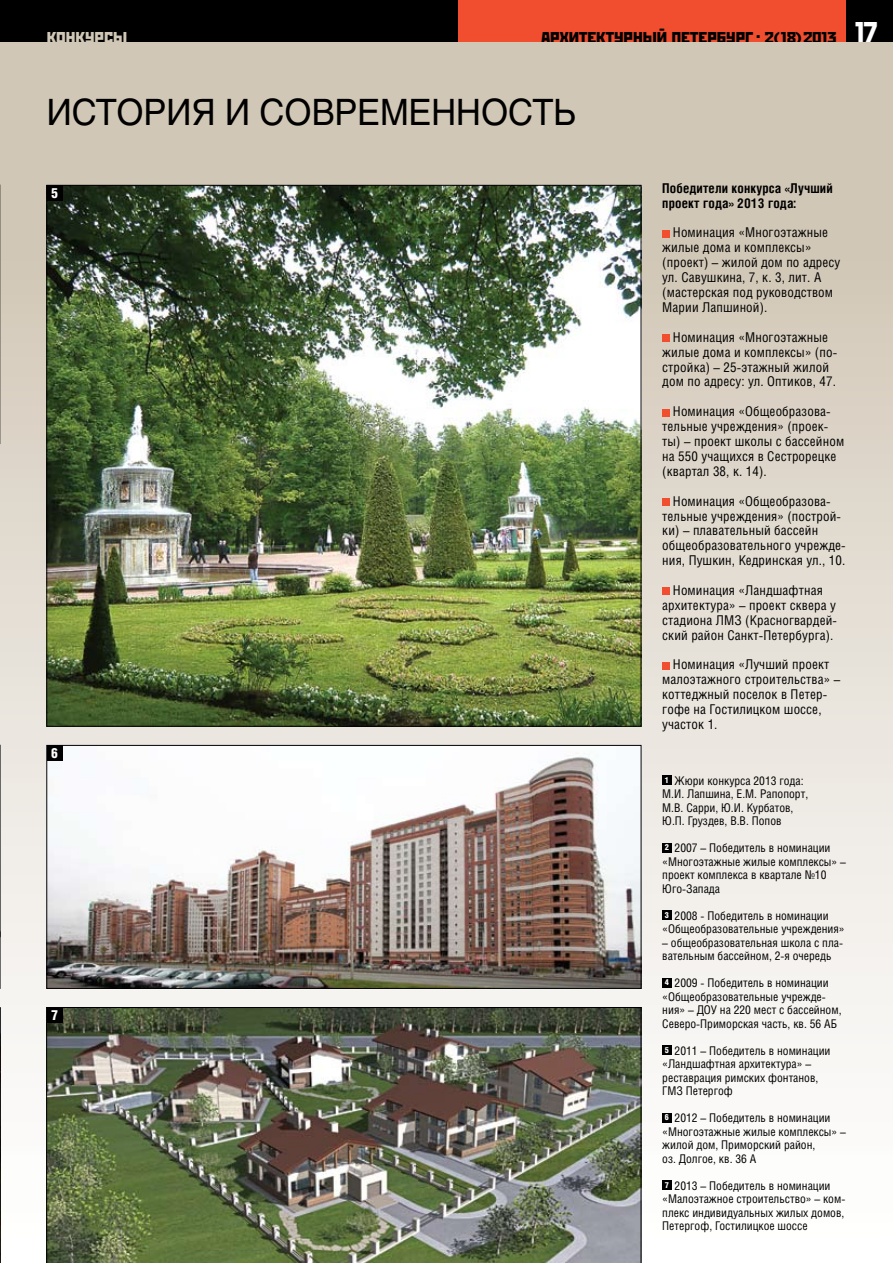
<style>
.page{position:relative;width:893px;height:1263px;background:#fff}
.page>*{position:absolute;margin:0;border:0;box-sizing:border-box;transform-origin:0 0}
.t1{font:36px "Helios";color:#000;scale:.95 1}
.t2{font:19.95px "Stenberg C";color:#000}
.t3{font:19.95px "Stenberg C";color:#d1c7b6}
.t4{font:15.75px "Stenberg C";letter-spacing:-.015em;color:#000;scale:1.22 1}
.t5{font:900 13.95px "Helios Cond";color:#fff}
.t6{font:13.5px/14.9px "Helios Cond";letter-spacing:.01em;color:#000}
.t7{font:700 13.5px/14.9px "Helios Cond";letter-spacing:.01em;color:#000}
.t8{font:12px/13.5px "Helios Cond";color:#000}
.s1{font-size:30px;color:#fff}
</style>
<div class="page">
<div style="left:457px;top:0;width:389px;height:43px;background:#f04e2f"></div>
<div style="left:0;top:0;width:457px;height:43px;background:#000"></div>
<div style="left:846px;top:0;width:47px;height:43px;background:#000"></div>
<div style="left:0;top:43px;width:893px;height:1220px;background:linear-gradient(to bottom,#c8bdaa,#fff)"></div>
<img style="left:46px;top:1007px;width:595px;height:256px">
<div style="left:662px;top:775px;width:10px;height:10px;background:#000"></div>
<div style="left:662px;top:843px;width:10px;height:9px;background:#000"></div>
<div style="left:662px;top:910px;width:10px;height:10px;background:#000"></div>
<div style="left:662px;top:978px;width:10px;height:9px;background:#000"></div>
<div style="left:662px;top:1045px;width:10px;height:10px;background:#000"></div>
<div style="left:662px;top:1113px;width:10px;height:9px;background:#000"></div>
<div style="left:662px;top:1180px;width:10px;height:10px;background:#000"></div>
<svg style="left:0;top:745px;width:1px;height:244px"></svg>
<svg style="left:0;top:1007px;width:1px;height:256px"></svg>
<img style="left:49px;top:187px;width:590px;height:537px">
<img style="left:49px;top:747px;width:590px;height:240px">
<div style="left:47px;top:745px;width:594px;height:244px;border:1px solid #000"></div>
<div style="left:47px;top:185px;width:16px;height:16px;background:#000"></div>
<div style="left:47px;top:745px;width:16px;height:16px;background:#000"></div>
<div style="left:47px;top:1007px;width:16px;height:16px;background:#000"></div>
<div style="left:662px;top:230px;width:7px;height:7px;background:#f04e2f"></div>
<div style="left:662px;top:335px;width:7px;height:7px;background:#f04e2f"></div>
<div style="left:662px;top:409px;width:7px;height:7px;background:#f04e2f"></div>
<div style="left:662px;top:498px;width:7px;height:8px;background:#f04e2f"></div>
<div style="left:662px;top:588px;width:7px;height:7px;background:#f04e2f"></div>
<div style="left:662px;top:662px;width:7px;height:7px;background:#f04e2f"></div>
<svg style="left:0;top:185px;width:1px;height:259px"></svg>
<h2 class="t3" style="left:47px;top:25px;width:82px">конкурсы</h2>
<h3 class="t4" style="left:756px;top:28px;width:101px"><sup>.</sup> 2(18)2013 <span class="s1">17</span></h3>
<h2 class="t2" style="left:541px;top:25px;width:213px">архитектурный петербург</h2>
<h1 class="t1" style="left:47px;top:91px;width:559px">ИСТОРИЯ И СОВРЕМЕННОСТЬ</h1>
<p class="t5" style="left:51px;top:185px;width:8px">5</p>
<p class="t5" style="left:51px;top:745px;width:8px">6</p>
<p class="t5" style="left:51px;top:1007px;width:8px">7</p>
<p class="t7" style="left:662px;top:180px;width:172px">Победители конкурса «Лучший проект года» 2013 года:</p>
<p class="t6" style="left:662px;top:225px;width:179px;text-indent:11px">Номинация «Многоэтажные жилые дома и комплексы» (проект) – жилой дом по адресу ул. Савушкина, 7, к. 3, лит. А (мастерская под руководством<br>Марии Лапшиной).</p>
<p class="t6" style="left:662px;top:329px;width:176px;text-indent:11px">Номинация «Многоэтажные жилые дома и комплексы» (по&shy;стройка) – 25-этажный жилой дом по адресу: ул. Оптиков, 47.</p>
<p class="t6" style="left:662px;top:404px;width:183px;text-indent:11px">Номинация «Общеобразова&shy;тельные учреждения» (проек&shy;ты) – проект школы с бассейном на 550 учащихся в Сестрорецке (квартал 38, к. 14).</p>
<p class="t6" style="left:662px;top:493px;width:185px;text-indent:11px">Номинация «Общеобразова&shy;тельные учреждения» (построй&shy;ки) – плавательный бассейн общеобразовательного учрежде&shy;ния, Пушкин, Кедринская ул., 10.</p>
<p class="t6" style="left:662px;top:582px;width:176px;text-align:center">Номинация «Ландшафтная архитектура» – проект сквера у стадиона ЛМЗ (Красногвардей&shy;ский район Санкт-Петербурга).</p>
<p class="t6" style="left:662px;top:657px;width:179px;text-indent:11px">Номинация «Лучший проект малоэтажного строительства» – коттеджный поселок в Петер&shy;гофе на Гостилицком шоссе, участок 1.</p>
<p class="t8" style="left:662px;top:773px;width:147px"><sup>1</sup> Жюри конкурса 2013 года:<br>М.И. Лапшина, Е.М. Рапопорт,<br>М.В. Сарри, Ю.И. Курбатов,<br>Ю.П. Груздев, В.В. Попов</p>
<p class="t8" style="left:662px;top:841px;width:185px"><sup>2</sup> 2007 – Победитель в номинации «Многоэтажные жилые комплексы» – проект комплекса в квартале №10<br>Юго-Запада</p>
<p class="t8" style="left:662px;top:908px;width:184px"><sup>3</sup> 2008 - Победитель в номинации «Общеобразовательные учреждения»</p>
<p class="t8" style="left:662px;top:935px;width:182px">– общеобразовательная школа с пла&shy;вательным бассейном, 2-я очередь</p>
<p class="t8" style="left:662px;top:976px;width:181px"><sup>4</sup> 2009 - Победитель в номинации «Общеобразовательные учрежде&shy;ния» – ДОУ на 220 мест с бассейном, Северо-Приморская часть, кв. 56 АБ</p>
<p class="t8" style="left:662px;top:1043px;width:170px"><sup>5</sup> 2011 – Победитель в номинации «Ландшафтная архитектура» – реставрация римских фонтанов,<br>ГМЗ Петергоф</p>
<p class="t8" style="left:662px;top:1111px;width:185px"><sup>6</sup> 2012 – Победитель в номинации «Многоэтажные жилые комплексы» – жилой дом, Приморский район,<br>оз. Долгое, кв. 36 А</p>
<p class="t8" style="left:662px;top:1178px;width:185px"><sup>7</sup> 2013 – Победитель в номинации «Малоэтажное строительство» – ком&shy;плекс индивидуальных жилых домов, Петергоф, Гостилицкое шоссе</p>
</div>
